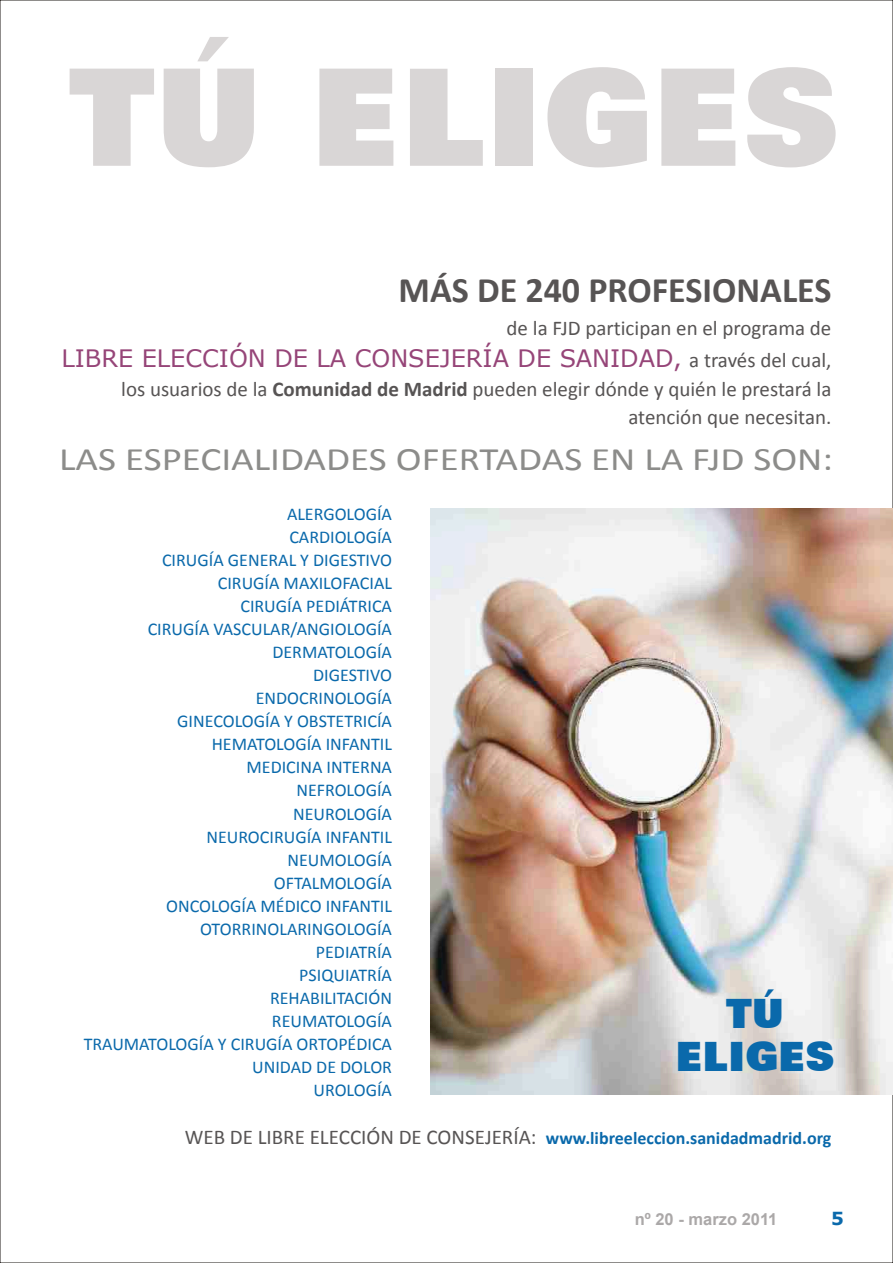
<style>
.page{position:relative;width:893px;height:1263px;background:#fff}
.page>*{position:absolute;margin:0;border:0;box-sizing:border-box;transform-origin:0 0}
.t1{font:900 134.85px "Zurich BT";color:#d9d6d6}
.t2{font:900 40.5px/43.8px "Zurich BT";color:#0a69ab;text-align:center}
.t3{font:700 36px "Calibri";color:#575454}
.t4{font:32.85px "Calibri";color:#8c8c8a;scale:1.19 1}
.t5{font:24px "Verdana";color:#964578}
.t6{font:21px/32.7px "Calibri";color:#575454;text-align:right}
.t7{font:18px/23.1px "Calibri";color:#0a69ab;text-align:right}
.t8{font:700 18px "Calibri";color:#0a69ab}
.t9{font:700 18px "Verdana";color:#0a69ab}
.t10{font:700 16.5px "Arial";color:#aba8a8}
.s1{font-weight:700}
.s2{font-weight:400;font-size:21px;color:#575454}
</style>
<div class="page">
<img style="left:431px;top:509px;width:462px;height:586px">
<h1 class="t1" style="left:69px;top:63px;width:773px">TÚ ELIGES</h1>
<h3 class="t3" style="left:399px;top:275px;width:434px">MÁS DE 240 PROFESIONALES</h3>
<p class="t6" style="left:507px;top:313px;width:326px">de la FJD participan en el programa de a través del cual,</p>
<p class="t6" style="left:121px;top:376px;width:712px;line-height:28.2px">los usuarios de la <span class="s1">Comunidad de Madrid</span> pueden elegir dónde y quién le prestará la atención que necesitan.</p>
<h3 class="t5" style="left:61px;top:349px;width:622px">LIBRE ELECCIÓN DE LA CONSEJERÍA DE SANIDAD,</h3>
<h3 class="t4" style="left:59px;top:445px;width:652px">LAS ESPECIALIDADES OFERTADAS EN LA FJD SON:</h3>
<p class="t7" style="left:84px;top:503px;width:310px">ALERGOLOGÍA<br>CARDIOLOGÍA<br>CIRUGÍA GENERAL Y DIGESTIVO<br>CIRUGÍA MAXILOFACIAL<br>CIRUGÍA PEDIÁTRICA<br>CIRUGÍA VASCULAR/ANGIOLOGÍA<br>DERMATOLOGÍA<br>DIGESTIVO<br>ENDOCRINOLOGÍA<br>GINECOLOGÍA Y OBSTETRICÍA<br>HEMATOLOGÍA INFANTIL<br>MEDICINA INTERNA<br>NEFROLOGÍA<br>NEUROLOGÍA<br>NEUROCIRUGÍA INFANTIL<br>NEUMOLOGÍA<br>OFTALMOLOGÍA<br>ONCOLOGÍA MÉDICO INFANTIL<br>OTORRINOLARINGOLOGÍA<br>PEDIATRÍA<br>PSIQUIATRÍA<br>REHABILITACIÓN<br>REUMATOLOGÍA<br>TRAUMATOLOGÍA Y CIRUGÍA ORTOPÉDICA<br>UNIDAD DE DOLOR<br>UROLOGÍA</p>
<h2 class="t2" style="left:675px;top:995px;width:161px">TÚ<br>ELIGES</h2>
<p class="t8" style="left:185px;top:1131px;width:648px"><span class="s2">WEB DE LIBRE ELECCIÓN DE CONSEJERÍA:</span> www.libreeleccion.sanidadmadrid.org</p>
<p class="t10" style="left:635px;top:1212px;width:144px">nº 20 - marzo 2011</p>
<p class="t9" style="left:831px;top:1211px;width:14px">5</p>
</div>
